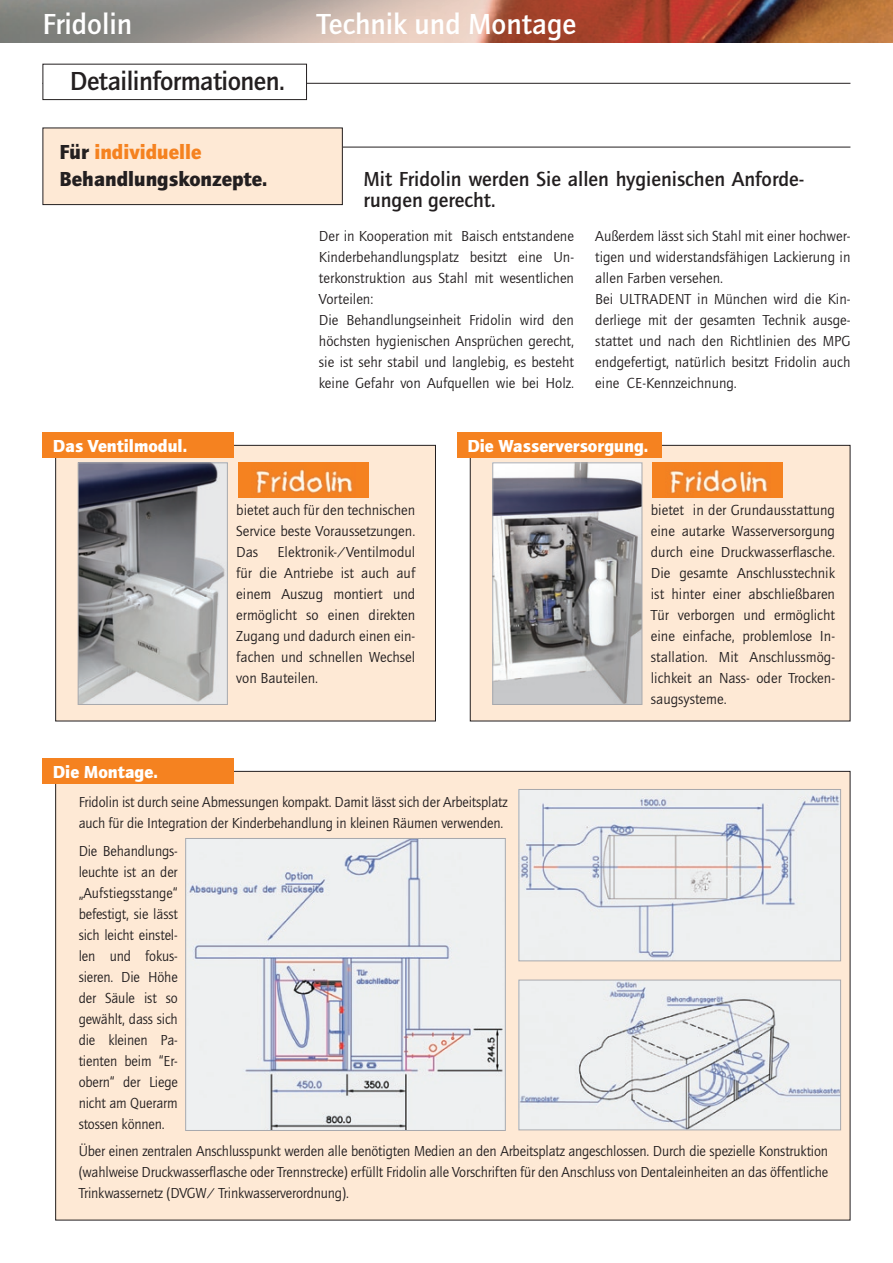
<style>
.page{position:relative;width:893px;height:1263px;background:#fff}
.page>*{position:absolute;margin:0;border:0;box-sizing:border-box;transform-origin:0 0}
.t1{font:500 30px "Quay Sans";color:#fff}
.t2{font:500 27px "Quay Sans";letter-spacing:-.02em;color:#231f20}
.t3{font:500 21px/21px "Quay Sans";color:#231f20}
.t4{font:900 21px/27px "Quay Sans";color:#231f20}
.t5{font:900 18px "Quay Sans";color:#fff}
.t6{font:15px/21px "Quay Sans";color:#231f20;text-align:justify}
.s1{color:#f58220}
</style>
<div class="page">
<div style="left:56px;top:771px;width:794px;height:449px;background:#fee9d5"></div>
<div style="left:43px;top:759px;width:191px;height:25px;background:#f58220"></div>
<img style="left:0;top:0;width:893px;height:43px">
<hr style="left:43px;top:83px;width:807px;height:1px;background:#231f20">
<div style="left:43px;top:64px;width:264px;height:36px;background:#fff"></div>
<div style="left:43px;top:64px;width:264px;height:36px;border:1px solid #231f20"></div>
<div style="left:56px;top:445px;width:379px;height:276px;background:#fee9d5"></div>
<div style="left:55px;top:445px;width:381px;height:276px;border:1px solid #231f20"></div>
<div style="left:43px;top:433px;width:191px;height:25px;background:#f58220"></div>
<img style="left:80px;top:464px;width:146px;height:239px">
<div style="left:78px;top:462px;width:150px;height:243px;border:1px solid #a8a9ad"></div>
<hr style="left:45px;top:147px;width:805px;height:1px;background:#231f20">
<div style="left:43px;top:128px;width:299px;height:77px;background:#fee9d5"></div>
<div style="left:43px;top:128px;width:300px;height:77px;border:1px solid #231f20"></div>
<div style="left:470px;top:445px;width:380px;height:276px;background:#fee9d5"></div>
<div style="left:470px;top:445px;width:380px;height:276px;border:1px solid #231f20"></div>
<div style="left:457px;top:433px;width:205px;height:25px;background:#f58220"></div>
<img style="left:494px;top:464px;width:146px;height:239px">
<div style="left:492px;top:462px;width:150px;height:243px;border:1px solid #a8a9ad"></div>
<img style="left:520px;top:791px;width:319px;height:168px">
<div style="left:518px;top:789px;width:323px;height:172px;border:1px solid #a8a9ad"></div>
<img style="left:520px;top:981px;width:319px;height:147px">
<div style="left:518px;top:979px;width:323px;height:151px;border:1px solid #a8a9ad"></div>
<img style="left:187px;top:840px;width:317px;height:289px">
<div style="left:185px;top:838px;width:321px;height:293px;border:1px solid #a8a9ad"></div>
<div style="left:652px;top:462px;width:131px;height:36px;background:#f58220"></div>
<img style="left:670px;top:469px;width:98px;height:25px">
<div style="left:238px;top:462px;width:131px;height:36px;background:#f58220"></div>
<img style="left:255px;top:469px;width:98px;height:25px">
<h1 class="t1" style="left:43px;top:7px;width:91px">Fridolin</h1>
<h2 class="t2" style="left:70px;top:66px;width:216px">Detailinformationen.</h2>
<h3 class="t4" style="left:60px;top:138px;width:209px">Für <span class="s1">individuelle<br></span>Behandlungskonzepte.</h3>
<p class="t5" style="left:53px;top:435px;width:136px">Das Ventilmodul.</p>
<h1 class="t1" style="left:317px;top:7px;width:261px">Technik und Montage</h1>
<h3 class="t3" style="left:364px;top:169px;width:442px">Mit Fridolin werden Sie allen hygienischen Anforde&shy;rungen gerecht.</h3>
<p class="t6" style="left:319px;top:226px;width:257px;text-align:left">Der in Kooperation mit Baisch entstandene Kinderbehandlungsplatz besitzt eine Un&shy;terkonstruktion aus Stahl mit wesentlichen Vorteilen:<br>Die Behandlungseinheit Fridolin wird den höchsten hygienischen Ansprüchen gerecht, sie ist sehr stabil und langlebig, es besteht keine Gefahr von Aufquellen wie bei Holz.</p>
<p class="t6" style="left:595px;top:226px;width:257px;text-align:left">Außerdem lässt sich Stahl mit einer hochwer&shy;tigen und widerstandsfähigen Lackierung in allen Farben versehen.<br>Bei ULTRADENT in München wird die Kin&shy;derliege mit der gesamten Technik ausge&shy;stattet und nach den Richtlinien des MPG endgefertigt, natürlich besitzt Fridolin auch eine CE-Kennzeichnung.</p>
<p class="t5" style="left:467px;top:435px;width:182px">Die Wasserversorgung.</p>
<p class="t5" style="left:53px;top:761px;width:106px">Die Montage.</p>
<p class="t6" style="left:236px;top:499px;width:181px">bietet auch für den technischen Service beste Voraussetzungen.<br>Das</p>
<p class="t6" style="left:236px;top:541px;width:181px;text-indent:41px">Elektronik-/Ventilmodul für die Antriebe ist auch auf einem Auszug montiert und ermöglicht so einen direkten Zugang und dadurch einen ein&shy;fachen und schnellen Wechsel von Bauteilen.</p>
<p class="t6" style="left:79px;top:792px;width:430px">Fridolin ist durch seine Abmessungen kompakt. Damit lässt sich der Arbeitsplatz auch für die Integration der Kinderbehandlung in kleinen Räumen verwenden.</p>
<p class="t6" style="left:79px;top:841px;width:101px">Die Behandlungs&shy;leuchte ist an der „Aufstiegsstange“ befestigt, sie lässt sich leicht einstel&shy;len und fokus&shy;sieren. Die Höhe der Säule ist so gewählt, dass sich die kleinen Pa&shy;tienten beim “Er&shy;obern“ der Liege nicht am Querarm stossen können.</p>
<p class="t6" style="left:651px;top:499px;width:186px">bietet in der Grundausstattung eine autarke Wasserversorgung durch eine Druckwasserflasche.<br>Die gesamte Anschlusstechnik ist hinter einer abschließbaren Tür verborgen und ermöglicht eine einfache, problemlose In&shy;stallation. Mit Anschlussmög&shy;lichkeit an Nass- oder Trocken&shy;saugsysteme.</p>
<p class="t6" style="left:79px;top:1141px;width:751px">Über einen zentralen Anschlusspunkt werden alle benötigten Medien an den Arbeitsplatz angeschlossen. Durch die spezielle Konstruktion (wahlweise Druckwasserflasche oder Trennstrecke) erfüllt Fridolin alle Vorschriften für den Anschluss von Dentaleinheiten an das öffentliche Trinkwassernetz (DVGW/ Trinkwasserverordnung).</p>
</div>
